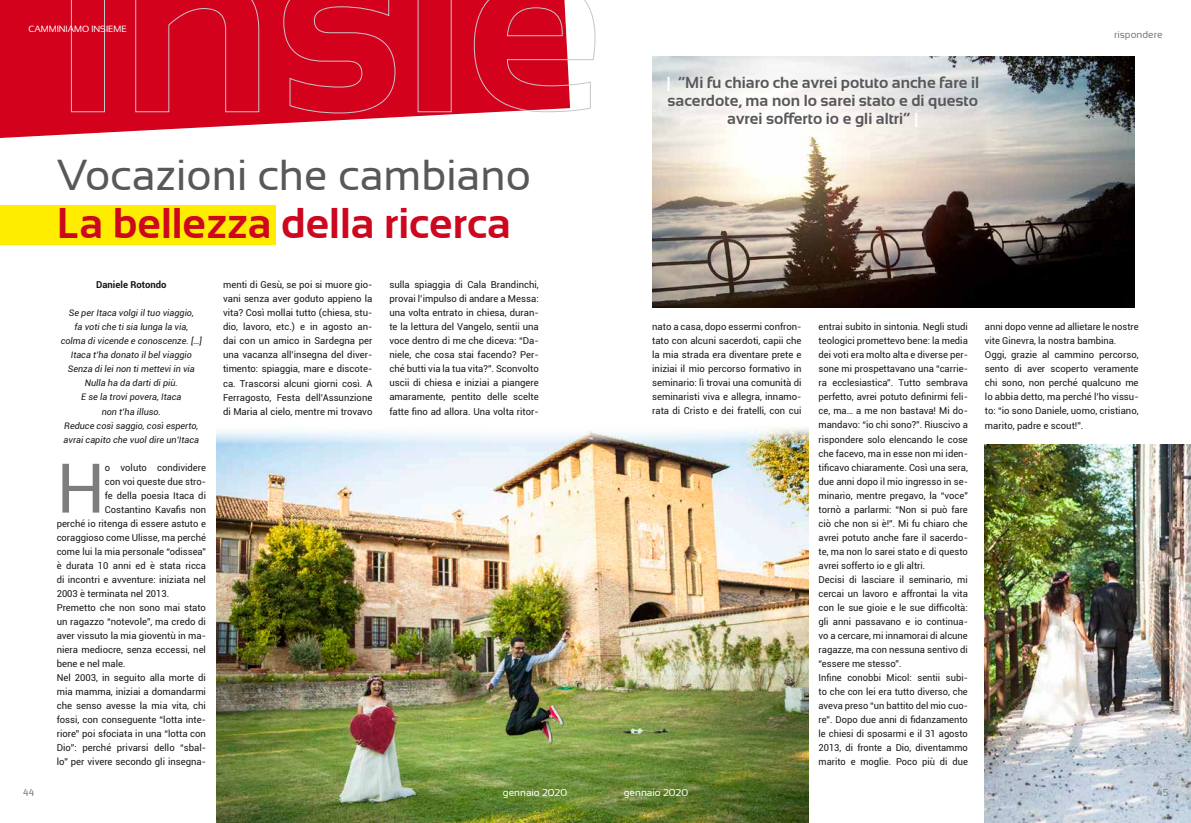
<style>
.page{position:relative;width:1191px;height:823px;background:#fff}
.page>*{position:absolute;margin:0;border:0;box-sizing:border-box;transform-origin:0 0}
.t1{font:68.6px "Roboto";color:#7c7d7f}
.t2{font:700 43px "Sansation";color:#cd071e}
.t3{font:43px "Sansation";color:#58585a}
.t4{font:700 16px/18px "Sansation";color:#58585a;text-align:center}
.t5{font:10px "Sansation";color:#fff}
.t6{font:10px "Sansation";color:#7c7d7f}
.t7{font:9.5px/14px "Roboto";color:#1a171c;text-align:justify}
.t8{font:700 9.5px "Roboto";color:#1a171c}
.t9{font:italic 9px/14px "Roboto";color:#1a171c;text-align:center}
.t10{font:9px "Sansation";color:#fff}
.s1{color:#fff}
</style>
<div class="page">
<img style="left:985px;top:444px;width:206px;height:378px">
<img style="left:217px;top:428px;width:591px;height:394px">
<svg style="left:0;top:0;width:457px;height:138px;fill:#d4011d"></svg>
<div style="left:0;top:205px;width:275px;height:40px;background:#ffed00"></div>
<svg style="left:70px;top:0;width:526px;height:114px;background:#d51630"></svg>
<img style="left:652px;top:57px;width:482px;height:250px">
<p class="t10" style="left:28px;top:24px;width:100px">CAMMINIAMO INSIEME</p>
<h2 class="t3" style="left:57px;top:151px;width:476px">Vocazioni che cambiano</h2>
<h2 class="t2" style="left:57px;top:199px;width:455px">La bellezza della ricerca</h2>
<p class="t6" style="left:23px;top:786px;width:12px">44</p>
<p class="t8" style="left:96px;top:278px;width:72px">Daniele Rotondo</p>
<p class="t9" style="left:61px;top:305px;width:143px">Se per Itaca volgi il tuo viaggio,<br>fa voti che ti sia lunga la via,<br>colma di vicende e conoscenze. […]<br>Itaca t’ha donato il bel viaggio<br>Senza di lei non ti mettevi in via<br>Nulla ha da darti di più.<br>E se la trovi povera, Itaca<br>non t’ha illuso.<br>Reduce così saggio, così esperto, avrai capito che vuol dire un’Itaca</p>
<h1 class="t1" style="left:57px;top:440px;width:50px">H</h1>
<p class="t7" style="left:105px;top:459px;width:103px">o voluto condividere</p>
<p class="t7" style="left:105px;top:473px;width:103px">con voi queste due stro-</p>
<p class="t7" style="left:105px;top:487px;width:103px">fe della poesia Itaca di</p>
<p class="t7" style="left:105px;top:501px;width:103px">Costantino Kavafis non</p>
<p class="t7" style="left:57px;top:515px;width:151px">perché io ritenga di essere astuto e</p>
<p class="t7" style="left:57px;top:529px;width:151px">coraggioso come Ulisse, ma perché</p>
<p class="t7" style="left:57px;top:543px;width:151px">come lui la mia personale “odissea”</p>
<p class="t7" style="left:57px;top:557px;width:151px">è durata 10 anni ed è stata ricca</p>
<p class="t7" style="left:57px;top:571px;width:151px">di incontri e avventure: iniziata nel</p>
<p class="t7" style="left:57px;top:585px;width:114px">2003 è terminata nel 2013.</p>
<p class="t7" style="left:57px;top:599px;width:151px">Premetto che non sono mai stato</p>
<p class="t7" style="left:57px;top:613px;width:151px">un ragazzo “notevole”, ma credo di</p>
<p class="t7" style="left:57px;top:627px;width:151px">aver vissuto la mia gioventù in ma-</p>
<p class="t7" style="left:57px;top:641px;width:151px">niera mediocre, senza eccessi, nel</p>
<p class="t7" style="left:57px;top:655px;width:70px">bene e nel male.</p>
<p class="t7" style="left:57px;top:669px;width:151px">Nel 2003, in seguito alla morte di</p>
<p class="t7" style="left:57px;top:683px;width:151px">mia mamma, iniziai a domandarmi</p>
<p class="t7" style="left:57px;top:697px;width:151px">che senso avesse la mia vita, chi</p>
<p class="t7" style="left:57px;top:711px;width:151px">fossi, con conseguente “lotta inte-</p>
<p class="t7" style="left:57px;top:725px;width:151px">riore” poi sfociata in una “lotta con</p>
<p class="t7" style="left:57px;top:739px;width:151px">Dio”: perché privarsi dello “sbal-</p>
<p class="t7" style="left:57px;top:753px;width:151px">lo” per vivere secondo gli insegna-</p>
<p class="t7" style="left:223px;top:277px;width:151px">menti di Gesù, se poi si muore gio&shy;vani senza aver goduto appieno la vita? Così mollai tutto (chiesa, stu&shy;dio, lavoro, etc.) e in agosto an&shy;dai con un amico in Sardegna per una vacanza all’insegna del diver&shy;timento: spiaggia, mare e discote&shy;ca. Trascorsi alcuni giorni così. A Ferragosto, Festa dell’Assunzione di Maria al cielo, mentre mi trovavo</p>
<p class="t7" style="left:389px;top:277px;width:151px">sulla spiaggia di Cala Brandinchi, provai l’impulso di andare a Messa: una volta entrato in chiesa, duran&shy;te la lettura del Vangelo, sentii una voce dentro di me che diceva: “Da&shy;niele, che cosa stai facendo? Per&shy;ché butti via la tua vita?”. Sconvolto uscii di chiesa e iniziai a piangere amaramente, pentito delle scelte fatte fino ad allora. Una volta ritor-</p>
<p class="t5" style="left:503px;top:786px;width:66px">gennaio 2020</p>
<h3 class="t4" style="left:666px;top:73px;width:314px"><span class="s1">|</span> “Mi fu chiaro che avrei potuto anche fare il sacerdote, ma non lo sarei stato e di questo avrei sofferto io e gli altri” <span class="s1">|</span></h3>
<p class="t6" style="left:1114px;top:29px;width:50px">rispondere</p>
<p class="t7" style="left:652px;top:319px;width:151px">nato a casa, dopo essermi confron&shy;tato con alcuni sacerdoti, capii che la mia strada era diventare prete e iniziai il mio percorso formativo in seminario: lì trovai una comunità di seminaristi viva e allegra, innamo&shy;rata di Cristo e dei fratelli, con cui</p>
<p class="t5" style="left:624px;top:786px;width:66px">gennaio 2020</p>
<p class="t7" style="left:818px;top:319px;width:151px;text-align:left">entrai subito in sintonia. Negli studi teologici promettevo bene: la media dei voti era molto alta e diverse per&shy;sone mi prospettavano una “carrie&shy;ra ecclesiastica”. Tutto sembrava perfetto, avrei potuto definirmi feli&shy;ce, ma… a me non bastava! Mi do&shy;mandavo: “io chi sono?”. Riuscivo a rispondere solo elencando le cose che facevo, ma in esse non mi iden&shy;tificavo chiaramente. Così una sera, due anni dopo il mio ingresso in se&shy;minario, mentre pregavo, la “voce” tornò a parlarmi: “Non si può fare ciò che non si è!”. Mi fu chiaro che avrei potuto anche fare il sacerdo&shy;te, ma non lo sarei stato e di questo avrei sofferto io e gli altri.<br>Decisi di lasciare il seminario, mi cercai un lavoro e affrontai la vita con le sue gioie e le sue difficoltà: gli anni passavano e io continua&shy;vo a cercare, mi innamorai di alcune ragazze, ma con nessuna sentivo di “essere me stesso”.<br>Infine conobbi Micol: sentii subi&shy;to che con lei era tutto diverso, che aveva preso “un battito del mio cuo&shy;re”. Dopo due anni di fidanzamento le chiesi di sposarmi e il 31 agosto 2013, di fronte a Dio, diventammo marito e moglie. Poco più di due</p>
<p class="t7" style="left:985px;top:319px;width:155px;text-align:left">anni dopo venne ad allietare le nostre vite Ginevra, la nostra bambina.<br>Oggi, grazie al cammino percorso, sento di aver scoperto veramente chi sono, non perché qualcuno me lo abbia detto, ma perché l’ho vissu&shy;to: “io sono Daniele, uomo, cristiano, marito, padre e scout!”.</p>
<p class="t6" style="left:1157px;top:786px;width:13px">45</p>
</div>
